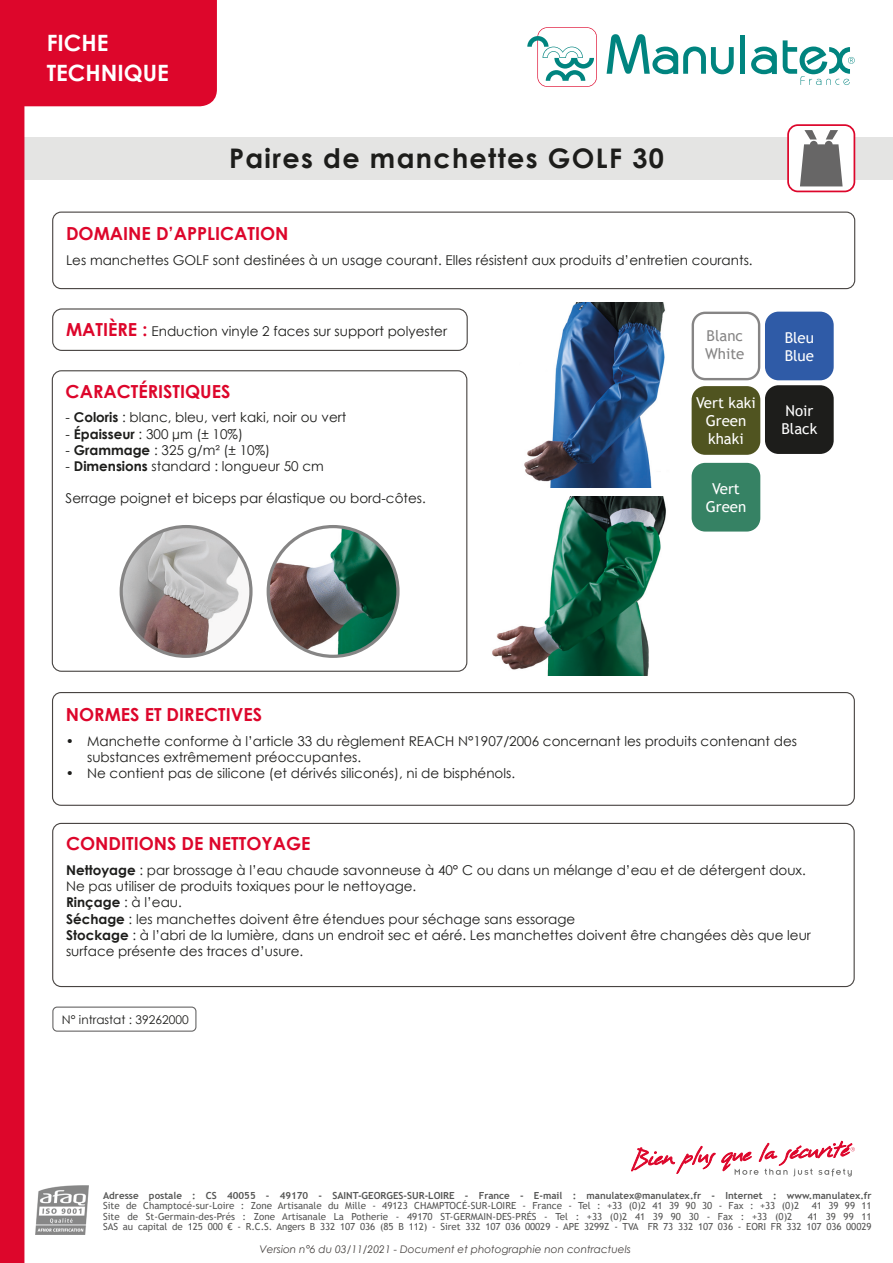
<style>
.page{position:relative;width:893px;height:1263px;background:#fff}
.page>*{position:absolute;margin:0;border:0;box-sizing:border-box;transform-origin:0 0}
.t1{font:700 27px "Century Gothic";letter-spacing:.05em;color:#1d1d1b}
.t2{font:700 22.5px "Century Gothic";color:#fff}
.t3{font:700 18px "Century Gothic";color:#dd062b}
.t4{font:15px/18px "Trebuchet MS";color:#fff}
.t5{font:15px "Trebuchet MS";color:#868585}
.t6{font:13.5px/16.2px "Century Gothic";color:#1d1d1b}
.t7{font:12px "Century Gothic";color:#1d1d1b}
.t8{font:italic 10.5px "Century Gothic";color:#484442}
.t9{font:9.75px "Trebuchet MS";color:#575756}
.t10{font:700 9.75px "Trebuchet MS";color:#575756}
.s1{font-weight:700;font-size:18px;color:#dd062b}
.s2{font-weight:700}
</style>
<div class="page">
<img style="left:492px;top:497px;width:174px;height:178px">
<img style="left:524px;top:302px;width:141px;height:185px">
<div style="left:0;top:137px;width:893px;height:43px;background:#e4e4e3"></div>
<svg style="left:0;top:0;width:217px;height:1263px"></svg>
<div style="left:740px;top:35px;width:5px;height:39px;background:#00847f"></div>
<svg style="left:607px;top:34px;width:127px;height:40px"></svg>
<svg style="left:751px;top:47px;width:26px;height:27px"></svg>
<svg style="left:783px;top:40px;width:72px;height:45px"></svg>
<svg style="left:527px;top:27px;width:70px;height:60px"></svg>
<div style="left:52px;top:1006px;width:144px;height:26px;border:1px solid #676666;border-radius:4px"></div>
<div style="left:52px;top:308px;width:416px;height:43px;border:1px solid #484442;border-radius:9px"></div>
<div style="left:52px;top:823px;width:803px;height:164px;border:1px solid #484442;border-radius:9px"></div>
<div style="left:52px;top:370px;width:415px;height:302px;border:1px solid #484442;border-radius:9px"></div>
<svg style="left:631px;top:1146px;width:84px;height:28px"></svg>
<svg style="left:721px;top:1141px;width:134px;height:35px"></svg>
<div style="left:52px;top:212px;width:803px;height:77px;border:1px solid #484442;border-radius:9px"></div>
<div style="left:788px;top:125px;width:66px;height:66px;background:#fff;border-radius:10px"></div>
<svg style="left:800px;top:130px;width:43px;height:56px"></svg>
<div style="left:787px;top:124px;width:68px;height:68px;border:2px solid #dd062b;border-radius:10px"></div>
<img style="left:121px;top:527px;width:130px;height:129px;border-radius:65px">
<div style="left:120px;top:525px;width:133px;height:133px;border:3px solid #868585;border-radius:50%"></div>
<img style="left:268px;top:527px;width:130px;height:129px;border-radius:65px">
<div style="left:267px;top:525px;width:133px;height:133px;border:3px solid #868585;border-radius:50%"></div>
<div style="left:52px;top:692px;width:803px;height:114px;border:1px solid #484442;border-radius:9px"></div>
<div style="left:692px;top:386px;width:68px;height:69px;background:#505420;border-radius:14px"></div>
<div style="left:765px;top:312px;width:69px;height:68px;background:#2f5ba7;border-radius:14px"></div>
<div style="left:692px;top:312px;width:68px;height:68px;border:2px solid #868585;border-radius:12px"></div>
<div style="left:765px;top:385px;width:69px;height:69px;background:#1d1d1b;border-radius:14px"></div>
<div style="left:692px;top:463px;width:68px;height:68px;background:#368264;border-radius:14px"></div>
<img style="left:35px;top:1186px;width:53px;height:49px">
<p class="t2" style="left:47px;top:25px;width:63px">FICHE</p>
<p class="t2" style="left:47px;top:55px;width:123px">TECHNIQUE</p>
<p class="t1" style="left:229px;top:138px;width:436px">Paires de manchettes GOLF 30</p>
<p class="t3" style="left:66px;top:220px;width:224px">DOMAINE D’APPLICATION</p>
<p class="t6" style="left:66px;top:252px;width:688px">Les manchettes GOLF sont destinées à un usage courant. Elles résistent aux produits d’entretien courants.</p>
<p class="t6" style="left:66px;top:323px;width:383px"><span class="s1">MATIÈRE :</span> Enduction vinyle 2 faces sur support polyester</p>
<p class="t3" style="left:66px;top:377px;width:166px">CARACTÉRISTIQUES</p>
<p class="t6" style="left:66px;top:409px;width:282px">- <span class="s2">Coloris</span> : blanc, bleu, vert kaki, noir ou vert</p>
<p class="t6" style="left:66px;top:425px;width:179px">- <span class="s2">Épaisseur</span> : 300 µm (± 10%)</p>
<p class="t6" style="left:66px;top:441px;width:206px">- <span class="s2">Grammage</span> : 325 g/m² (± 10%)</p>
<p class="t6" style="left:66px;top:458px;width:260px">- <span class="s2">Dimensions</span> standard : longueur 50 cm</p>
<p class="t6" style="left:66px;top:490px;width:362px">Serrage poignet et biceps par élastique ou bord-côtes.</p>
<p class="t5" style="left:706px;top:326px;width:38px">Blanc</p>
<p class="t5" style="left:705px;top:344px;width:41px">White</p>
<p class="t4" style="left:696px;top:393px;width:61px">Vert kaki</p>
<p class="t4" style="left:706px;top:412px;width:42px">Green khaki</p>
<p class="t4" style="left:712px;top:479px;width:29px">Vert</p>
<p class="t4" style="left:706px;top:497px;width:42px">Green</p>
<p class="t4" style="left:785px;top:328px;width:31px">Bleu</p>
<p class="t4" style="left:785px;top:346px;width:31px">Blue</p>
<p class="t4" style="left:785px;top:402px;width:29px">Noir</p>
<p class="t4" style="left:781px;top:420px;width:37px">Black</p>
<p class="t3" style="left:66px;top:701px;width:198px">NORMES ET DIRECTIVES</p>
<p class="t6" style="left:87px;top:732px;width:711px;text-indent:-21px">• Manchette conforme à l’article 33 du règlement REACH N°1907/2006 concernant les produits contenant des substances extrêmement préoccupantes.</p>
<p class="t6" style="left:66px;top:765px;width:451px">• Ne contient pas de silicone (et dérivés siliconés), ni de bisphénols.</p>
<p class="t3" style="left:66px;top:830px;width:246px">CONDITIONS DE NETTOYAGE</p>
<p class="t6" style="left:66px;top:862px;width:741px"><span class="s2">Nettoyage</span> : par brossage à l’eau chaude savonneuse à 40° C ou dans un mélange d’eau et de détergent doux.</p>
<p class="t6" style="left:66px;top:878px;width:352px">Ne pas utiliser de produits toxiques pour le nettoyage.</p>
<p class="t6" style="left:66px;top:894px;width:117px"><span class="s2">Rinçage</span> : à l’eau.</p>
<p class="t6" style="left:66px;top:910px;width:511px"><span class="s2">Séchage</span> : les manchettes doivent être étendues pour séchage sans essorage</p>
<p class="t6" style="left:66px;top:926px;width:746px"><span class="s2">Stockage</span> : à l’abri de la lumière, dans un endroit sec et aéré. Les manchettes doivent être changées dès que leur surface présente des traces d’usure.</p>
<p class="t7" style="left:62px;top:1011px;width:128px">N° intrastat : 39262000</p>
<p class="t10" style="left:103px;top:1189px;width:770px">Adresse postale : CS 40055 - 49170 - SAINT-GEORGES-SUR-LOIRE - France - E-mail : manulatex@manulatex.fr - Internet : www.manulatex.fr</p>
<p class="t9" style="left:103px;top:1199px;width:697px">Site de Champtocé-sur-Loire : Zone Artisanale du Mille - 49123 CHAMPTOCÉ-SUR-LOIRE - France - Tel : +33 (0)2 41 39 90 30 - Fax : +33 (0)2</p>
<p class="t9" style="left:812px;top:1199px;width:61px">41 39 99 11</p>
<p class="t9" style="left:103px;top:1210px;width:691px">Site de St-Germain-des-Prés : Zone Artisanale La Potherie - 49170 ST-GERMAIN-DES-PRÉS - Tel : +33 (0)2 41 39 90 30 - Fax : +33 (0)2</p>
<p class="t9" style="left:808px;top:1210px;width:65px">41 39 99 11</p>
<p class="t9" style="left:103px;top:1220px;width:770px">SAS au capital de 125 000 € - R.C.S. Angers B 332 107 036 (85 B 112) - Siret 332 107 036 00029 - APE 3299Z - TVA FR 73 332 107 036 - EORI FR 332 107 036 00029</p>
<p class="t8" style="left:260px;top:1242px;width:373px">Version n°6 du 03/11/2021 - Document et photographie non contractuels</p>
</div>
